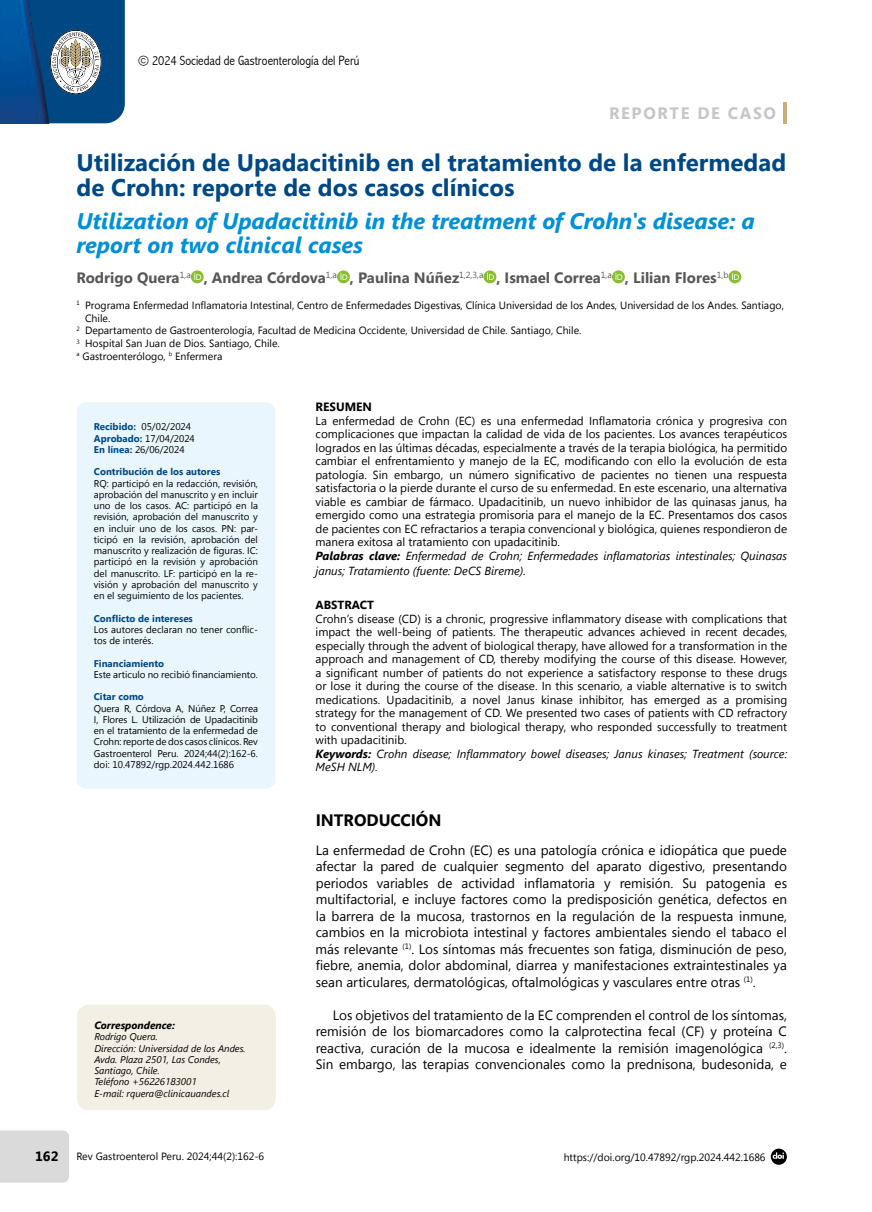
<style>
.page{position:relative;width:872px;height:1212px;background:#fff}
.page>*{position:absolute;margin:0;border:0;box-sizing:border-box;transform-origin:0 0}
.t1{font:700 24px/25.5px "Segoe UI";color:#004884}
.t2{font:italic 700 22.5px/24px "Segoe UI";color:#0090d7}
.t3{font:700 16.5px "Segoe UI";letter-spacing:.1em;color:#c6c6c6}
.t4{font:700 16.5px "Segoe UI";color:#000}
.t5{font:700 15px "Segoe UI";color:#575756}
.t6{font:13.5px/16.5px "Segoe UI";color:#000;text-align:justify}
.t7{font:300 condensed 13.5px "Abadi";color:#000}
.t8{font:700 13.5px "Segoe UI";color:#000}
.t9{font:700 12px "Segoe UI";color:#000}
.t10{font:11.7px/13.5px "Segoe UI";color:#000}
.t11{font:italic 11.7px "Segoe UI";color:#000}
.t12{font:700 11.7px "Segoe UI";color:#000}
.t13{font:10.5px "Segoe UI";color:#000}
.t14{font:italic 700 10.5px "Segoe UI";color:#000}
.t15{font:9.75px/11.2px "Segoe UI";color:#000}
.t16{font:italic 9.75px/11.2px "Segoe UI";color:#000}
.t17{font:700 9.75px "Segoe UI";color:#004884}
.s1{font-weight:700;color:#004884}
.s2{font-weight:700;font-style:italic}
.s3{font-style:italic}
</style>
<div class="page">
<svg style="left:770px;top:1148px;width:17px;height:17px"></svg>
<div style="left:0;top:1130px;width:69px;height:52px;background:#dadada"></div>
<hr style="left:783px;top:102px;width:4px;height:22px;background:#c9af76">
<svg style="left:0;top:0;width:125px;height:123px;background:#245e91"></svg>
<svg style="left:191px;top:270px;width:13px;height:13px"></svg>
<svg style="left:194px;top:273px;width:7px;height:7px"></svg>
<svg style="left:337px;top:270px;width:13px;height:13px"></svg>
<svg style="left:340px;top:273px;width:7px;height:7px"></svg>
<svg style="left:483px;top:270px;width:13px;height:13px"></svg>
<svg style="left:487px;top:273px;width:7px;height:7px"></svg>
<svg style="left:612px;top:270px;width:13px;height:13px"></svg>
<svg style="left:615px;top:273px;width:7px;height:7px"></svg>
<svg style="left:728px;top:270px;width:13px;height:13px"></svg>
<svg style="left:732px;top:273px;width:7px;height:7px"></svg>
<div style="left:77px;top:402px;width:198px;height:387px;background:#eaf6fe;border-radius:9px"></div>
<div style="left:77px;top:1005px;width:199px;height:105px;background:#f4efe4;border-radius:11px"></div>
<p class="t7" style="left:138px;top:52px;width:223px">© 2024 Sociedad de Gastroenterología del Perú</p>
<h3 class="t3" style="left:609px;top:102px;width:168px">REPORTE DE CASO</h3>
<h1 class="t1" style="left:77px;top:148px;width:711px">Utilización de Upadacitinib en el tratamiento de la enfermedad de Crohn: reporte de dos casos clínicos</h1>
<h2 class="t2" style="left:77px;top:205px;width:680px">Utilization of Upadacitinib in the treatment of Crohn's disease: a report on two clinical cases</h2>
<p class="t5" style="left:77px;top:267px;width:653px">Rodrigo Quera<sup>1,a</sup> , Andrea Córdova<sup>1,a</sup> , Paulina Núñez<sup>1,2,3,a</sup> , Ismael Correa<sup>1,a</sup> , Lilian Flores<sup>1,b</sup></p>
<p class="t13" style="left:77px;top:298px;width:709px"><sup>1</sup> Programa Enfermedad Inflamatoria Intestinal, Centro de Enfermedades Digestivas, Clínica Universidad de los Andes, Universidad de los Andes. Santiago,</p>
<p class="t13" style="left:85px;top:311px;width:27px">Chile.</p>
<p class="t13" style="left:77px;top:323px;width:506px"><sup>2</sup> Departamento de Gastroenterología, Facultad de Medicina Occidente, Universidad de Chile. Santiago, Chile.</p>
<p class="t13" style="left:77px;top:336px;width:205px"><sup>3</sup> Hospital San Juan de Dios. Santiago, Chile.</p>
<p class="t13" style="left:77px;top:349px;width:147px"><sup>a</sup> Gastroenterólogo, <sup>b</sup> Enfermera</p>
<p class="t15" style="left:94px;top:421px;width:102px"><span class="s1">Recibido:</span> 05/02/2024<br><span class="s1">Aprobado:</span> 17/04/2024<br><span class="s1">En línea:</span> 26/06/2024</p>
<p class="t17" style="left:94px;top:465px;width:128px">Contribución de los autores</p>
<p class="t15" style="left:94px;top:477px;width:166px;text-align:justify">RQ: participó en la redacción, revisión, aprobación del manuscrito y en incluir uno de los casos. AC: participó en la revisión, aprobación del manuscrito y en incluir uno de los casos. PN: par&shy;ticipó en la revisión, aprobación del manuscrito y realización de figuras. IC: participó en la revisión y aprobación del manuscrito. LF: participó en la re&shy;visión y aprobación del manuscrito y en el seguimiento de los pacientes.</p>
<p class="t17" style="left:94px;top:611px;width:100px">Conflicto de intereses</p>
<p class="t15" style="left:94px;top:623px;width:166px">Los autores declaran no tener conflic&shy;tos de interés.</p>
<p class="t17" style="left:94px;top:656px;width:72px">Financiamiento</p>
<p class="t15" style="left:94px;top:668px;width:166px">Este articulo no recibió financiamiento.</p>
<p class="t17" style="left:94px;top:690px;width:51px">Citar como</p>
<p class="t15" style="left:94px;top:702px;width:166px;text-align:justify">Quera R, Córdova A, Núñez P, Correa I, Flores L. Utilización de Upadacitinib en el tratamiento de la enfermedad de Crohn: reporte de dos casos clínicos. Rev Gastroenterol Peru. 2024;44(2):162-6. doi: 10.47892/rgp.2024.442.1686</p>
<p class="t14" style="left:94px;top:1015px;width:82px">Correspondence:</p>
<p class="t16" style="left:94px;top:1031px;width:153px">Rodrigo Quera.<br>Dirección: Universidad de los Andes.<br>Avda. Plaza 2501, Las Condes,<br>Santiago, Chile.<br>Teléfono +56226183001<br>E-mail: rquera@clinicauandes.cl</p>
<p class="t8" style="left:35px;top:1146px;width:25px">162</p>
<p class="t13" style="left:77px;top:1149px;width:189px">Rev Gastroenterol Peru. 2024;44(2):162-6</p>
<p class="t9" style="left:315px;top:398px;width:58px">RESUMEN</p>
<p class="t10" style="left:315px;top:413px;width:473px">La enfermedad de Crohn (EC) es una enfermedad Inflamatoria crónica y progresiva con complicaciones que impactan la calidad de vida de los pacientes. Los avances terapéuticos logrados en las últimas décadas, especialmente a través de la terapia biológica, ha permitido cambiar el enfrentamiento y manejo de la EC, modificando con ello la evolución de esta patología. Sin embargo, un número significativo de pacientes no tienen una respuesta satisfactoria o la pierde durante el curso de su enfermedad. En este escenario, una alternativa viable es cambiar de fármaco. Upadacitinib, un nuevo inhibidor de las quinasas janus, ha emergido como una estrategia promisoria para el manejo de la EC. Presentamos dos casos de pacientes con EC refractarios a terapia convencional y biológica, quienes respondieron de manera exitosa al tratamiento con upadacitinib.<br><span class="s2">Palabras clave:</span> <span class="s3">Enfermedad de Crohn; Enfermedades inflamatorias intestinales; Quinasas</span></p>
<p class="t11" style="left:315px;top:562px;width:212px">janus; Tratamiento (fuente: DeCS Bireme).</p>
<p class="t12" style="left:315px;top:597px;width:60px">ABSTRACT</p>
<p class="t10" style="left:315px;top:612px;width:473px">Crohn’s disease (CD) is a chronic, progressive inflammatory disease with complications that impact the well-being of patients. The therapeutic advances achieved in recent decades, especially through the advent of biological therapy, have allowed for a transformation in the approach and management of CD, thereby modifying the course of this disease. However, a significant number of patients do not experience a satisfactory response to these drugs or lose it during the course of the disease. In this scenario, a viable alternative is to switch medications. Upadacitinib, a novel Janus kinase inhibitor, has emerged as a promising strategy for the management of CD. We presented two cases of patients with CD refractory to conventional therapy and biological therapy, who responded successfully to treatment with upadacitinib.<br><span class="s2">Keywords:</span> <span class="s3">Crohn disease; Inflammatory bowel diseases; Janus kinases; Treatment (source:<br>MeSH NLM).</span></p>
<h3 class="t4" style="left:316px;top:808px;width:127px">INTRODUCCIÓN</h3>
<p class="t6" style="left:316px;top:841px;width:473px">La enfermedad de Crohn (EC) es una patología crónica e idiopática que puede afectar la pared de cualquier segmento del aparato digestivo, presentando periodos variables de actividad inflamatoria y remisión. Su patogenia es multifactorial, e incluye factores como la predisposición genética, defectos en la barrera de la mucosa, trastornos en la regulación de la respuesta inmune, cambios en la microbiota intestinal y factores ambientales siendo el tabaco el más relevante <sup>(1)</sup>. Los síntomas más frecuentes son fatiga, disminución de peso, fiebre, anemia, dolor abdominal, diarrea y manifestaciones extraintestinales ya sean articulares, dermatológicas, oftalmológicas y vasculares entre otras <sup>(1)</sup>.</p>
<p class="t6" style="left:316px;top:1006px;width:473px;text-indent:17px">Los objetivos del tratamiento de la EC comprenden el control de los síntomas, remisión de los biomarcadores como la calprotectina fecal (CF) y proteína C reactiva, curación de la mucosa e idealmente la remisión imagenológica <sup>(2,3)</sup>.<br>Sin embargo, las terapias convencionales como la prednisona, budesonida, e</p>
<p class="t13" style="left:563px;top:1150px;width:203px">https://doi.org/10.47892/rgp.2024.442.1686</p>
</div>
